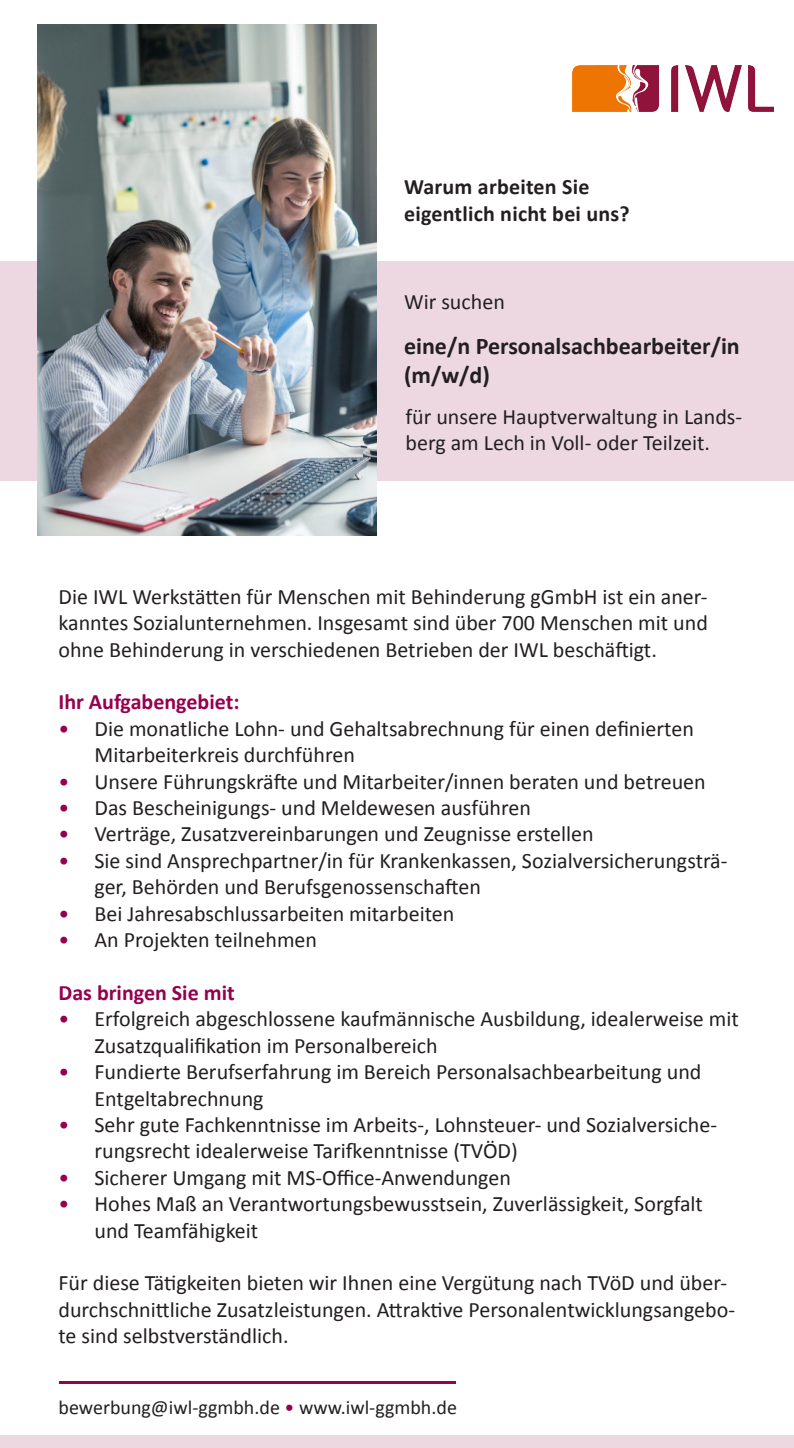
<style>
.page{position:relative;width:794px;height:1448px;background:#fff}
.page>*{position:absolute;margin:0;border:0;box-sizing:border-box;transform-origin:0 0}
.t1{font:700 24px/28.8px "Calibri";color:#231f20}
.t2{font:22px/26.4px "Calibri";color:#231f20}
.t3{font:700 22px "Calibri";letter-spacing:.01em;color:#231f20}
.t4{font:700 22px "Calibri";color:#95004f}
.t5{font:20px "Calibri";color:#231f20}
.s1{color:#95004f}
</style>
<div class="page">
<div style="left:0;top:261px;width:794px;height:219px;background:#edd8e1"></div>
<img style="left:38px;top:24px;width:338px;height:512px">
<img style="left:573px;top:65px;width:200px;height:46px">
<div style="left:0;top:1435px;width:794px;height:13px;background:#edd8e1"></div>
<hr style="left:59px;top:1381px;width:397px;height:2px;background:#95004f">
<p class="t3" style="left:404px;top:173px;width:187px">Warum arbeiten Sie</p>
<p class="t3" style="left:404px;top:199px;width:227px">eigentlich nicht bei uns?</p>
<p class="t2" style="left:404px;top:288px;width:102px">Wir suchen</p>
<p class="t1" style="left:404px;top:332px;width:337px">eine/n Personalsachbearbeiter/in (m/w/d)</p>
<p class="t2" style="left:405px;top:403px;width:338px">für unsere Hauptverwaltung in Lands&shy;berg am Lech in Voll- oder Teilzeit.</p>
<p class="t2" style="left:58px;top:583px;width:651px;text-align:justify">Die IWL Werkstätten für Menschen mit Behinderung gGmbH ist ein aner&shy;kanntes Sozialunternehmen. Insgesamt sind über 700 Menschen mit und ohne Behinderung in verschiedenen Betrieben der IWL beschäftigt.</p>
<p class="t4" style="left:58px;top:688px;width:182px">Ihr Aufgabengebiet:</p>
<p class="t2" style="left:94px;top:715px;width:601px;text-indent:-36px"><span class="s1">•</span> Die monatliche Lohn- und Gehaltsabrechnung für einen definierten<br>Mitarbeiterkreis durchführen</p>
<p class="t2" style="left:58px;top:768px;width:649px"><span class="s1">•</span> Unsere Führungskräfte und Mitarbeiter/innen beraten und betreuen</p>
<p class="t2" style="left:58px;top:794px;width:474px"><span class="s1">•</span> Das Bescheinigungs- und Meldewesen ausführen</p>
<p class="t2" style="left:58px;top:821px;width:536px"><span class="s1">•</span> Verträge, Zusatzvereinbarungen und Zeugnisse erstellen</p>
<p class="t2" style="left:94px;top:847px;width:634px;text-indent:-36px"><span class="s1">•</span> Sie sind Ansprechpartner/in für Krankenkassen, Sozialversicherungsträ&shy;ger, Behörden und Berufsgenossenschaften</p>
<p class="t2" style="left:58px;top:900px;width:397px"><span class="s1">•</span> Bei Jahresabschlussarbeiten mitarbeiten</p>
<p class="t2" style="left:58px;top:926px;width:260px"><span class="s1">•</span> An Projekten teilnehmen</p>
<p class="t4" style="left:58px;top:978px;width:178px">Das bringen Sie mit</p>
<p class="t2" style="left:94px;top:1006px;width:646px;text-indent:-36px"><span class="s1">•</span> Erfolgreich abgeschlossene kaufmännische Ausbildung, idealerweise mit<br>Zusatzqualifikation im Personalbereich</p>
<p class="t2" style="left:94px;top:1058px;width:608px;text-indent:-36px"><span class="s1">•</span> Fundierte Berufserfahrung im Bereich Personalsachbearbeitung und<br>Entgeltabrechnung</p>
<p class="t2" style="left:94px;top:1111px;width:624px;text-indent:-36px"><span class="s1">•</span> Sehr gute Fachkenntnisse im Arbeits-, Lohnsteuer- und Sozialversiche&shy;rungsrecht idealerweise Tarifkenntnisse (TVÖD)</p>
<p class="t2" style="left:58px;top:1164px;width:454px"><span class="s1">•</span> Sicherer Umgang mit MS-Office-Anwendungen</p>
<p class="t2" style="left:94px;top:1190px;width:610px;text-indent:-36px"><span class="s1">•</span> Hohes Maß an Verantwortungsbewusstsein, Zuverlässigkeit, Sorgfalt und Teamfähigkeit</p>
<p class="t2" style="left:58px;top:1270px;width:678px">Für diese Tätigkeiten bieten wir Ihnen eine Vergütung nach TVöD und über&shy;durchschnittliche Zusatzleistungen. Attraktive Personalentwicklungsangebo&shy;te sind selbstverständlich.</p>
<p class="t5" style="left:59px;top:1395px;width:400px">bewerbung@iwl-ggmbh.de <span class="s1">•</span> www.iwl-ggmbh.de</p>
</div>
